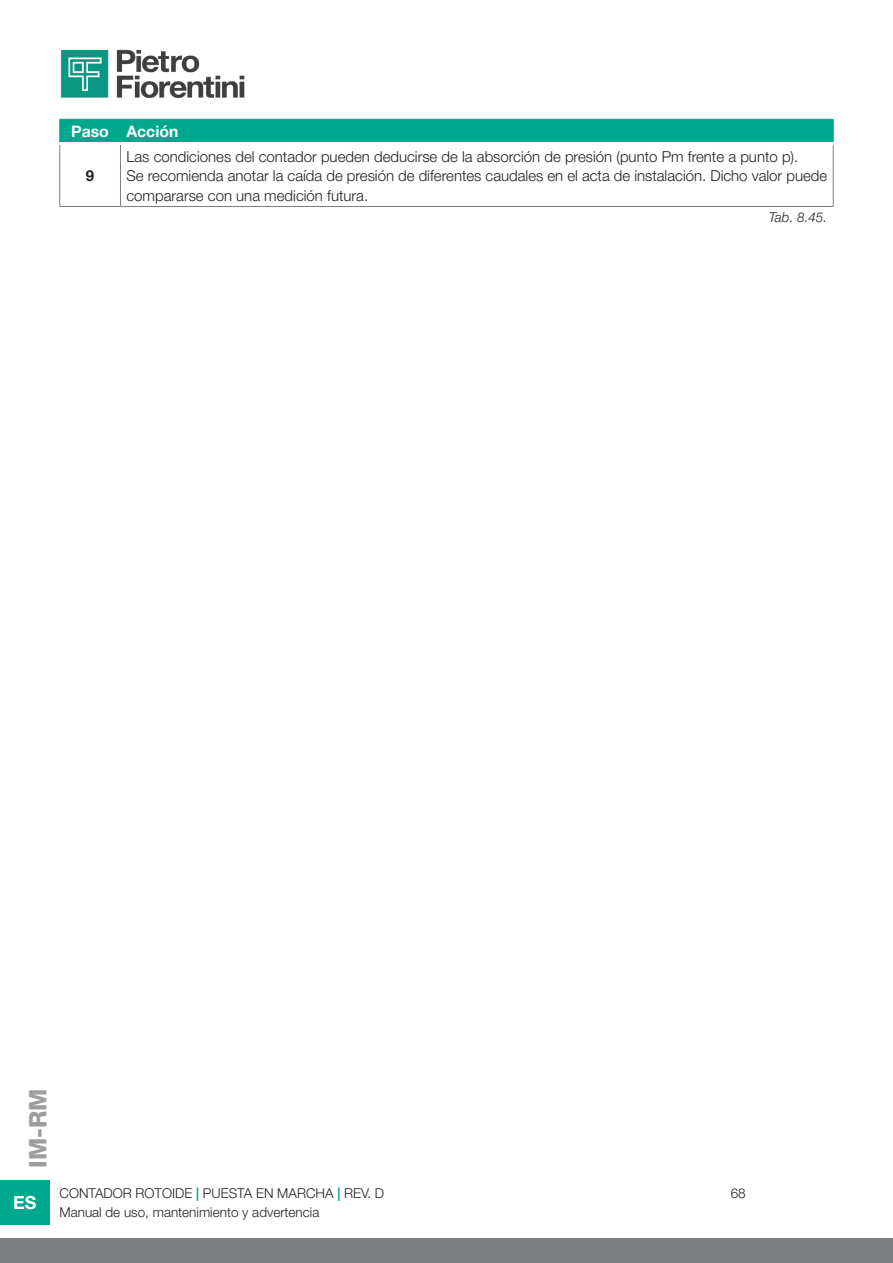
<style>
.page{position:relative;width:893px;height:1263px;background:#fff}
.page>*{position:absolute;margin:0;border:0;box-sizing:border-box;transform-origin:0 0}
.t1{font:800 24px "Helvetica Neue LT Pro";color:#9b9d9e}
.t2{font:700 18px "Helvetica Neue LT Pro";color:#fff}
.Helvetica_Neue_LT_Pro_75_Bold_10_5_Sx_Bi{font:700 15.75px "Helvetica Neue LT Pro";color:#fff}
.Helvetica_Neue_LT_Pro_75_Bold_10_5_Centr{font:700 15.75px "Helvetica Neue LT Pro";color:#fff}
.Corpo_Testo_Helvetica_Neue_LT_Pro_45_Lig{font:300 15px/19.5px "Helvetica Neue LT Pro";color:#231f20}
.Helvetica_Neue_LT_Pro_75_Bold_10_Centrat{font:700 15px "Helvetica Neue LT Pro";color:#231f20}
.t3{font:300 13.5px "Helvetica Neue LT Pro";color:#231f20}
.t4{font:italic 300 13.5px "Helvetica Neue LT Pro";color:#231f20}
.s1{font-weight:700;color:#00a78f}
</style>
<div class="page">
<img style="left:60px;top:49px;width:185px;height:49px">
<div style="left:0;top:1238px;width:893px;height:25px;background:#7c7f80"></div>
<div style="left:0;top:1180px;width:50px;height:45px;background:#00a78f"></div>
<div style="left:59px;top:119px;width:775px;height:25px;background:#00a78f"></div>
<hr style="left:59px;top:145px;width:1px;height:61px;background:#7c7f80">
<hr style="left:120px;top:145px;width:1px;height:61px;background:#7c7f80">
<hr style="left:833px;top:145px;width:1px;height:61px;background:#7c7f80">
<hr style="left:60px;top:142px;width:60px;height:3px;background:#fff">
<hr style="left:120px;top:142px;width:713px;height:3px;background:#fff">
<hr style="left:60px;top:206px;width:60px;height:1px;background:#7c7f80">
<hr style="left:120px;top:206px;width:713px;height:1px;background:#7c7f80">
<p class="Helvetica_Neue_LT_Pro_75_Bold_10_5_Centr" style="left:71px;top:122px;width:39px">Paso</p>
<p class="Helvetica_Neue_LT_Pro_75_Bold_10_5_Sx_Bi" style="left:126px;top:122px;width:53px">Acción</p>
<p class="Helvetica_Neue_LT_Pro_75_Bold_10_Centrat" style="left:86px;top:166px;width:10px">9</p>
<p class="Corpo_Testo_Helvetica_Neue_LT_Pro_45_Lig" style="left:126px;top:146px;width:673px">Las condiciones del contador pueden deducirse de la absorción de presión (punto Pm frente a punto p).</p>
<p class="Corpo_Testo_Helvetica_Neue_LT_Pro_45_Lig" style="left:126px;top:166px;width:702px">Se recomienda anotar la caída de presión de diferentes caudales en el acta de instalación. Dicho valor puede compararse con una medición futura.</p>
<p class="t4" style="left:769px;top:209px;width:60px">Tab. 8.45.</p>
<h1 class="t1" style="left:24px;top:1168px;width:81px;rotate:-90deg">IM-RM</h1>
<p class="t2" style="left:13px;top:1191px;width:25px">ES</p>
<p class="t3" style="left:60px;top:1185px;width:326px">CONTADOR ROTOIDE <span class="s1">|</span> PUESTA EN MARCHA <span class="s1">|</span> REV. D</p>
<p class="t3" style="left:60px;top:1204px;width:261px">Manual de uso, mantenimiento y advertencia</p>
<p class="t3" style="left:731px;top:1185px;width:17px">68</p>
</div>
